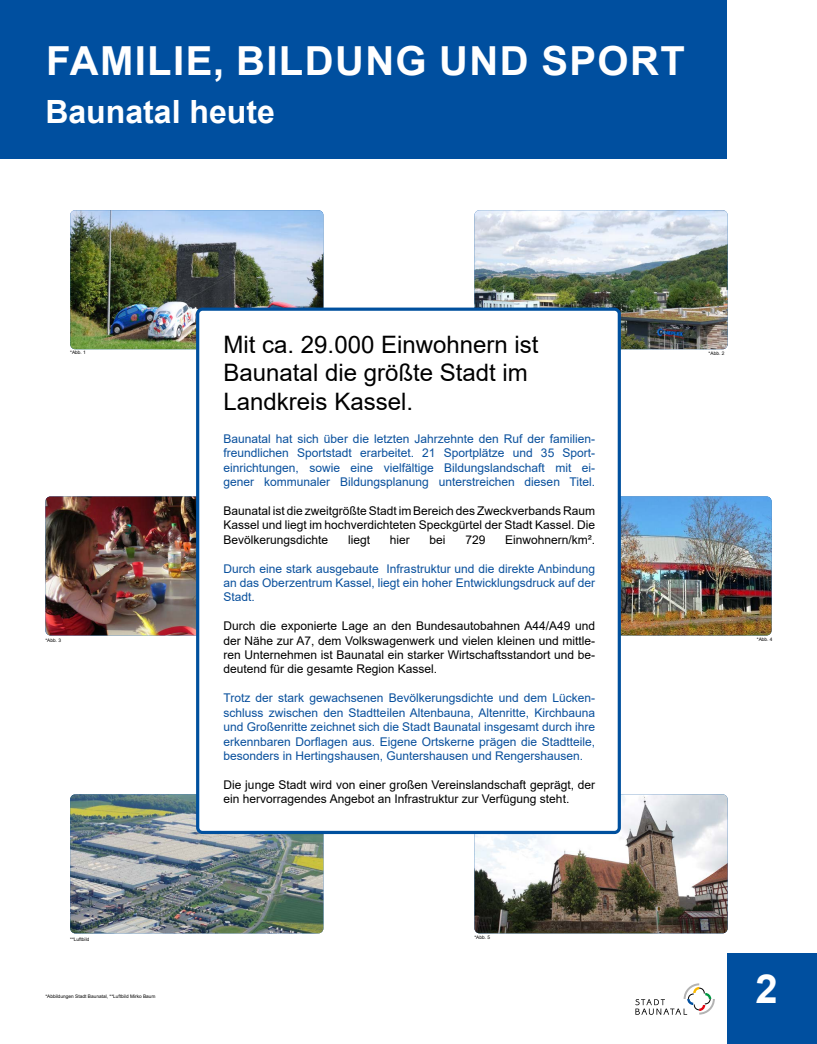
<style>
.page{position:relative;width:817px;height:1044px;background:#fff}
.page>*{position:absolute;margin:0;border:0;box-sizing:border-box;transform-origin:0 0}
.t1{font:700 40px "Arial";letter-spacing:.035em;color:#fff}
.t2{font:700 32px "Arial";color:#fff}
.t3{font:24px/28.8px "Arial";color:#000}
.t4{font:12px/14.4px "Arial";color:#09509d;text-align:justify}
.t5{font:12px/14.4px "Arial";color:#000;text-align:justify}
.t6{font:4.8px "Arial";color:#000}
</style>
<div class="page">
<div style="left:0;top:0;width:726px;height:159px;background:#004f9f"></div>
<div style="left:727px;top:953px;width:89px;height:90px;background:#004f9f"></div>
<svg style="left:635px;top:983px;width:79px;height:31px"></svg>
<img style="left:70px;top:210px;width:253px;height:139px">
<img style="left:45px;top:496px;width:151px;height:139px">
<img style="left:620px;top:496px;width:151px;height:139px">
<img style="left:474px;top:210px;width:253px;height:139px">
<img style="left:70px;top:794px;width:253px;height:139px">
<img style="left:474px;top:794px;width:253px;height:139px">
<div style="left:198px;top:309px;width:421px;height:523px;background:#fff;border-radius:5px"></div>
<div style="left:196px;top:307px;width:424px;height:526px;border:3px solid #00509e;border-radius:5px"></div>
<h1 class="t1" style="left:46px;top:32px;width:640px">FAMILIE, BILDUNG UND SPORT</h1>
<h2 class="t2" style="left:45px;top:89px;width:231px">Baunatal heute</h2>
<h3 class="t3" style="left:223px;top:329px;width:316px">Mit ca. 29.000 Einwohnern ist<br>Baunatal die größte Stadt im<br>Landkreis Kassel.</h3>
<p class="t4" style="left:223px;top:431px;width:373px">Baunatal hat sich über die letzten Jahrzehnte den Ruf der familien&shy;freundlichen Sportstadt erarbeitet. 21 Sportplätze und 35 Sport&shy;einrichtungen, sowie eine vielfältige Bildungslandschaft mit ei&shy;gener kommunaler Bildungsplanung unterstreichen diesen Titel.</p>
<p class="t5" style="left:223px;top:503px;width:373px">Baunatal ist die zweitgrößte Stadt im Bereich des Zweckverbands Raum Kassel und liegt im hochverdichteten Speckgürtel der Stadt Kassel. Die Bevölkerungsdichte</p>
<p class="t6" style="left:70px;top:349px;width:17px">*Abb. 1</p>
<p class="t6" style="left:708px;top:350px;width:17px">*Abb. 2</p>
<p class="t5" style="left:348px;top:532px;width:24px">liegt</p>
<p class="t5" style="left:390px;top:532px;width:22px">hier</p>
<p class="t5" style="left:429px;top:532px;width:18px">bei</p>
<p class="t5" style="left:465px;top:532px;width:22px">729</p>
<p class="t5" style="left:505px;top:532px;width:92px">Einwohnern/km².</p>
<p class="t4" style="left:223px;top:561px;width:373px">Durch eine stark ausgebaute Infrastruktur und die direkte Anbindung an das Oberzentrum Kassel, liegt ein hoher Entwicklungsdruck auf der Stadt.</p>
<p class="t5" style="left:223px;top:618px;width:373px">Durch die exponierte Lage an den Bundesautobahnen A44/A49 und der Nähe zur A7, dem Volkswagenwerk und vielen kleinen und mittle&shy;ren Unternehmen ist Baunatal ein starker Wirtschaftsstandort und be&shy;deutend für die gesamte Region Kassel.</p>
<p class="t4" style="left:223px;top:690px;width:373px">Trotz der stark gewachsenen Bevölkerungsdichte und dem Lücken&shy;schluss zwischen den Stadtteilen Altenbauna, Altenritte, Kirchbauna und Großenritte zeichnet sich die Stadt Baunatal insgesamt durch ihre erkennbaren Dorflagen aus. Eigene Ortskerne prägen die Stadtteile, besonders in Hertingshausen, Guntershausen und Rengershausen.</p>
<p class="t5" style="left:223px;top:777px;width:373px">Die junge Stadt wird von einer großen Vereinslandschaft geprägt, der ein hervorragendes Angebot an Infrastruktur zur Verfügung steht.</p>
<p class="t6" style="left:45px;top:636px;width:17px">*Abb. 3</p>
<p class="t6" style="left:756px;top:635px;width:17px">*Abb. 4</p>
<p class="t6" style="left:70px;top:936px;width:21px">**Luftbild</p>
<p class="t6" style="left:45px;top:992px;width:112px">*Abbildungen Stadt Baunatal, **Luftbild Mirko Baum</p>
<p class="t6" style="left:474px;top:933px;width:17px">*Abb. 5</p>
<h1 class="t1" style="left:755px;top:960px;width:24px">2</h1>
</div>
